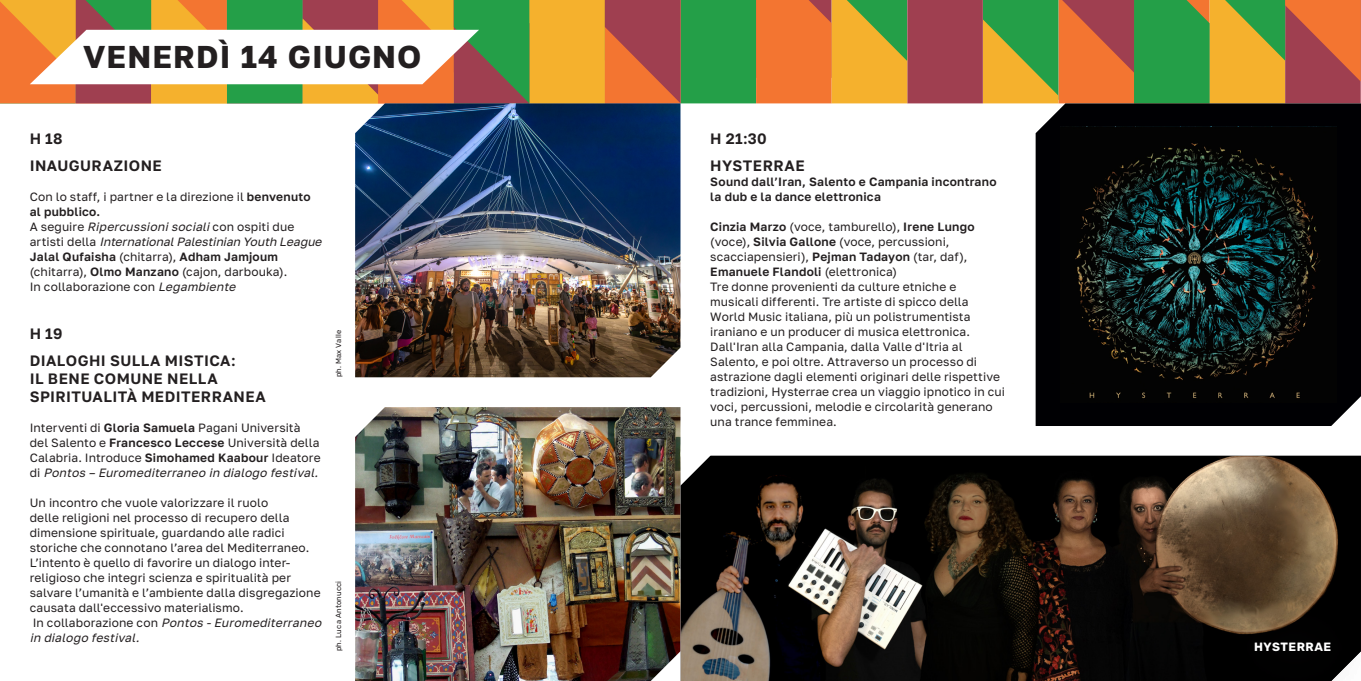
<style>
.page{position:relative;width:1361px;height:681px;background:#fff}
.page>*{position:absolute;margin:0;border:0;box-sizing:border-box;transform-origin:0 0}
.t1{font:700 31.5px "Golos Text";letter-spacing:.035em;color:#231f20}
._4_-_testo_corrente_regular{font:600 15px/18px "Golos Text";letter-spacing:.03em;color:#231f20}
._4_-_testo_corrente_regular-2{font:12px/15px "Golos Text";letter-spacing:.005em;color:#231f20}
._4_-_testo_corrente_regular-3{font:italic 12px/15px "Golos Text";color:#231f20}
._4_-_testo_corrente_regular-4{font:600 12px/15px "Golos Text";letter-spacing:.025em;color:#231f20}
._4_-_testo_corrente_regular-5{font:700 12px "Rubik";letter-spacing:.04em;color:#fff}
._4_-_testo_corrente_regular-6{font:7.5px "Rubik";letter-spacing:.025em;color:#231f20}
.s1{font-weight:600}
.s2{font-style:normal}
.s3{font-style:italic}
</style>
<div class="page">
<img style="left:355px;top:103px;width:325px;height:274px">
<img style="left:355px;top:407px;width:325px;height:273px">
<div style="left:1035px;top:103px;width:326px;height:323px;background:#000003"></div>
<img style="left:1060px;top:127px;width:276px;height:275px">
<img style="left:681px;top:455px;width:680px;height:225px">
<svg style="left:1213px;top:595px;width:148px;height:85px;background:#261f18"></svg>
<svg style="left:0;top:0;width:1360px;height:103px"></svg>
<p class="t1" style="left:83px;top:38px;width:340px">VENERDÌ 14 GIUGNO</p>
<p class="_4_-_testo_corrente_regular" style="left:30px;top:129px;width:34px">H 18</p>
<p class="_4_-_testo_corrente_regular" style="left:30px;top:156px;width:134px">INAUGURAZIONE</p>
<p class="_4_-_testo_corrente_regular-2" style="left:30px;top:189px;width:282px">Con lo staff, i partner e la direzione il <span class="s1">benvenuto</span></p>
<p class="_4_-_testo_corrente_regular-4" style="left:30px;top:204px;width:72px">al pubblico.</p>
<p class="_4_-_testo_corrente_regular-3" style="left:30px;top:219px;width:296px"><span class="s2">A s e g u i re</span> Ripercussionisociali<span class="s2">c o n o s p i t i d u e<br>a r t i s t i d e l l a</span> InternationalPalestinian Youth League</p>
<p class="_4_-_testo_corrente_regular-2" style="left:30px;top:249px;width:259px"><span class="s1">Jalal Qufaisha</span> (chitarra), <span class="s1">Adham Jamjoum </span>(chitarra), <span class="s1">Olmo Manzano</span> (cajon, darbouka).</p>
<p class="_4_-_testo_corrente_regular-2" style="left:30px;top:279px;width:210px">In collaborazione con <span class="s3">Legambiente</span></p>
<p class="_4_-_testo_corrente_regular" style="left:30px;top:324px;width:34px">H 19</p>
<p class="_4_-_testo_corrente_regular" style="left:30px;top:351px;width:237px">DIALOGHI SULLA MISTICA:<br>IL BENE COMUNE NELLA<br>SPIRITUALITÀ MEDITERRANEA</p>
<p class="_4_-_testo_corrente_regular-2" style="left:30px;top:420px;width:293px">Interventi di <span class="s1">Gloria Samuela</span> Pagani Università del Salento e <span class="s1">Francesco Leccese</span> Università della Calabria. Introduce <span class="s1">Simohamed Kaabour</span> Ideatore d i <span class="s3">Pontos – Euromediterraneo in dialogo festival.</span></p>
<p class="_4_-_testo_corrente_regular-2" style="left:30px;top:495px;width:292px">Un incontro che vuole valorizzare il ruolo<br>delle religioni nel processo di recupero della dimensione spirituale, guardando alle radici storiche che connotano l’area del Mediterraneo.<br>L’intento è quello di favorire un dialogo inter&shy;religioso che integri scienza e spiritualità per salvare l’umanità e l’ambiente dalla disgregazione causata dall'eccessivo materialismo.</p>
<p class="_4_-_testo_corrente_regular-3" style="left:30px;top:615px;width:296px"><span class="s2">I n c o l l a b o r a z i o n e c o n</span> Pontos -Euromediterraneo in dialogo festival.</p>
<p class="_4_-_testo_corrente_regular-6" style="left:334px;top:377px;width:49px;rotate:-90deg">ph. Max Valle</p>
<p class="_4_-_testo_corrente_regular-6" style="left:334px;top:651px;width:72px;rotate:-90deg">ph. Luca Antonucci</p>
<p class="_4_-_testo_corrente_regular" style="left:710px;top:129px;width:58px">H 21:30</p>
<p class="_4_-_testo_corrente_regular" style="left:710px;top:156px;width:96px">HYSTERRAE</p>
<p class="_4_-_testo_corrente_regular-4" style="left:710px;top:174px;width:288px">Sound dall’Iran, Salento e Campania incontrano la dub e la dance elettronica</p>
<p class="_4_-_testo_corrente_regular-2" style="left:710px;top:219px;width:266px"><span class="s1">Cinzia Marzo</span> (voce, tamburello), <span class="s1">Irene Lungo </span>(voce), <span class="s1">Silvia Gallone</span> (voce, percussioni, scacciapensieri), <span class="s1">Pejman Tadayon</span> (tar, daf), <span class="s1">Emanuele Flandoli</span> (elettronica)</p>
<p class="_4_-_testo_corrente_regular-2" style="left:710px;top:279px;width:296px">Tre donne provenienti da culture etniche e musicali differenti. Tre artiste di spicco della World Music italiana, più un polistrumentista iraniano e un producer di musica elettronica.<br>Dall'Iran alla Campania, dalla Valle d'Itria al Salento, e poi oltre. Attraverso un processo di astrazione dagli elementi originari delle rispettive tradizioni, Hysterrae crea un viaggio ipnotico in cui voci, percussioni, melodie e circolarità generano una trance femminea.</p>
<p class="_4_-_testo_corrente_regular-5" style="left:1254px;top:640px;width:79px">HYSTERRAE</p>
</div>
